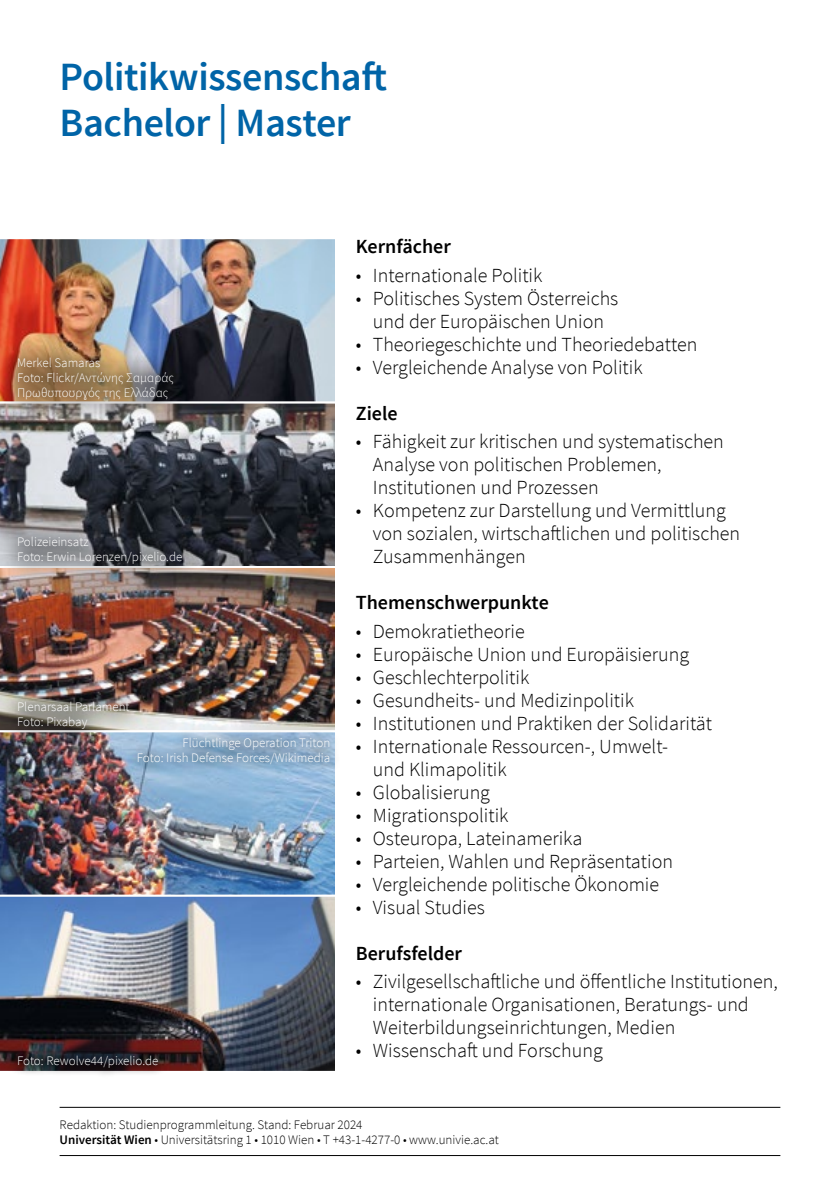
<style>
.page{position:relative;width:840px;height:1191px;background:#fff}
.page>*{position:absolute;margin:0;border:0;box-sizing:border-box;transform-origin:0 0}
.Headline_schwarz{font:600 40px/46px "Source Sans Pro";letter-spacing:-.01em;color:#0064a7}
.t1{font:300 20px/23px "Source Sans Pro";color:#000}
.Absatz_Semibold_10_12{font:600 20px "Source Sans Pro";color:#000}
.Fußnoten_6_5_7_5{font:300 13px "Source Sans Pro";color:#fff}
.t2{font:300 13px/15px "Source Sans Pro";color:#000}
.Fußnoten_6_5_7_5-2{font:13px "Source Sans Variable";color:#fff}
.s1{font-family:"Source Sans Pro";font-weight:300}
.s2{font-weight:600}
</style>
<div class="page">
<hr style="left:60px;top:1155px;width:720px;height:1px;background:#000">
<hr style="left:60px;top:1106px;width:720px;height:1px;background:#000">
<img style="left:0;top:568px;width:335px;height:159px">
<img style="left:0;top:239px;width:335px;height:162px">
<img style="left:0;top:748px;width:335px;height:146px">
<svg style="left:0;top:401px;width:335px;height:165px"></svg>
<img style="left:0;top:894px;width:335px;height:177px">
<div style="left:0;top:338px;width:192px;height:82px;background:#000;opacity:.75"></div>
<div style="left:0;top:517px;width:202px;height:67px;background:#000;opacity:.75"></div>
<div style="left:0;top:682px;width:150px;height:66px;background:#000;opacity:.75"></div>
<div style="left:5px;top:1044px;width:165px;height:35px;background:#000;opacity:.75"></div>
<div style="left:126px;top:727px;width:215px;height:47px;background:#000;opacity:.75"></div>
<p class="Headline_schwarz" style="left:60px;top:54px;width:329px">Politikwissenschaft<br>Bachelor | Master</p>
<p class="Fußnoten_6_5_7_5" style="left:17px;top:355px;width:85px">Merkel Samaras</p>
<p class="Fußnoten_6_5_7_5-2" style="left:17px;top:370px;width:158px"><span class="s1">Foto: Flickr/</span>Αντώνης Σαμαράς</p>
<p class="Fußnoten_6_5_7_5-2" style="left:17px;top:385px;width:153px">Πρωθυπουργός της Ελλάδας</p>
<p class="Fußnoten_6_5_7_5" style="left:17px;top:534px;width:73px">Polizeieinsatz</p>
<p class="Fußnoten_6_5_7_5" style="left:17px;top:549px;width:167px">Foto: Erwin Lorenzen/pixelio.de</p>
<p class="Fußnoten_6_5_7_5" style="left:17px;top:698px;width:114px">Plenarsaal Parlament</p>
<p class="Fußnoten_6_5_7_5" style="left:17px;top:713px;width:72px">Foto: Pixabay</p>
<p class="Fußnoten_6_5_7_5" style="left:182px;top:734px;width:149px">Flüchtlinge Operation Triton</p>
<p class="Fußnoten_6_5_7_5" style="left:137px;top:749px;width:195px">Foto: Irish Defense Forces/Wikimedia</p>
<p class="Fußnoten_6_5_7_5" style="left:17px;top:1052px;width:143px">Foto: Rewolve44/pixelio.de</p>
<p class="Absatz_Semibold_10_12" style="left:355px;top:234px;width:96px">Kernfächer</p>
<p class="t1" style="left:355px;top:264px;width:188px">• Internationale Politik</p>
<p class="t1" style="left:355px;top:287px;width:264px;text-align:center">• Politisches System Österreichs und der Europäischen Union</p>
<p class="t1" style="left:355px;top:333px;width:343px">• Theoriegeschichte und Theoriedebatten</p>
<p class="t1" style="left:355px;top:356px;width:288px">• Vergleichende Analyse von Politik</p>
<p class="Absatz_Semibold_10_12" style="left:355px;top:400px;width:43px">Ziele</p>
<p class="t1" style="left:372px;top:430px;width:352px;text-indent:-17px">• Fähigkeit zur kritischen und systematischen<br>Analyse von politischen Problemen,<br>Institutionen und Prozessen</p>
<p class="t1" style="left:372px;top:499px;width:368px;text-indent:-17px">• Kompetenz zur Darstellung und Vermittlung von sozialen, wirtschaftlichen und politischen<br>Zusammenhängen</p>
<p class="Absatz_Semibold_10_12" style="left:355px;top:590px;width:194px">Themenschwerpunkte</p>
<p class="t1" style="left:355px;top:619px;width:170px">• Demokratietheorie</p>
<p class="t1" style="left:355px;top:642px;width:334px">• Europäische Union und Europäisierung</p>
<p class="t1" style="left:355px;top:665px;width:175px">• Geschlechterpolitik</p>
<p class="t1" style="left:355px;top:688px;width:279px">• Gesundheits- und Medizinpolitik</p>
<p class="t1" style="left:355px;top:711px;width:357px">• Institutionen und Praktiken der Solidarität</p>
<p class="t1" style="left:372px;top:734px;width:297px;text-indent:-17px">• Internationale Ressourcen-, Umwelt&shy;und Klimapolitik</p>
<p class="t1" style="left:355px;top:780px;width:136px">• Globalisierung</p>
<p class="t1" style="left:355px;top:803px;width:154px">• Migrationspolitik</p>
<p class="t1" style="left:355px;top:826px;width:228px">• Osteuropa, Lateinamerika</p>
<p class="t1" style="left:355px;top:849px;width:318px">• Parteien, Wahlen und Repräsentation</p>
<p class="t1" style="left:355px;top:872px;width:305px">• Vergleichende politische Ökonomie</p>
<p class="t1" style="left:355px;top:895px;width:130px">• Visual Studies</p>
<p class="Absatz_Semibold_10_12" style="left:355px;top:940px;width:108px">Berufsfelder</p>
<p class="t1" style="left:372px;top:970px;width:406px;text-indent:-17px">• Zivilgesellschaftliche und öffentliche Institutionen, internationale Organisationen, Beratungs- und<br>Weiterbildungseinrichtungen, Medien</p>
<p class="t1" style="left:355px;top:1039px;width:248px">• Wissenschaft und Forschung</p>
<p class="t2" style="left:60px;top:1117px;width:440px">Redaktion: Studienprogrammleitung. Stand: Februar 2024<br><span class="s2">Universität Wien</span> • Universitätsring 1 • 1010 Wien • T +43-1-4277-0 • www.univie.ac.at</p>
</div>
